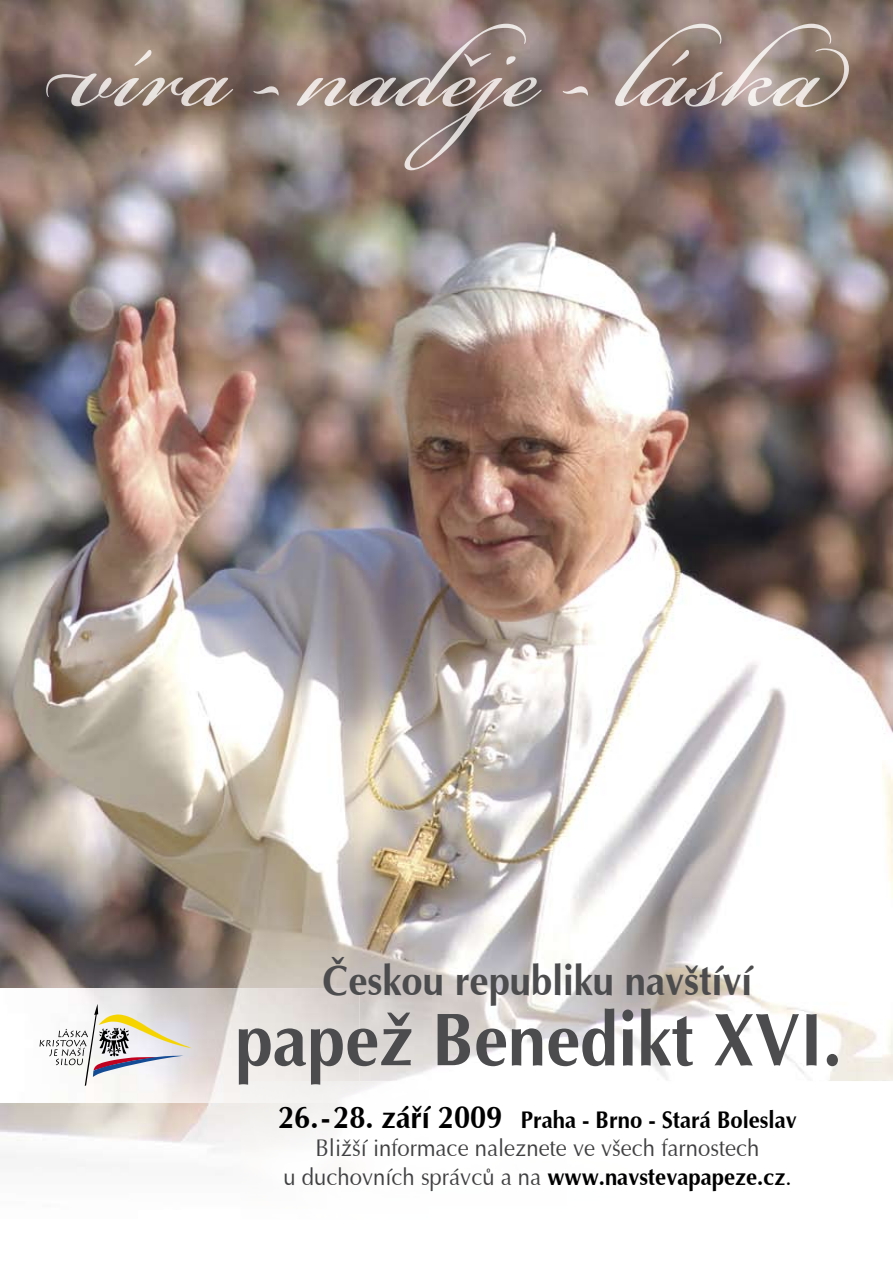
<style>
.page{position:relative;width:893px;height:1263px;background:#fff}
.page>*{position:absolute;margin:0;border:0;box-sizing:border-box;transform-origin:0 0}
.t1{font:75px "Ottawa CE Bold";color:#4c4c4e;scale:.91 1}
.t2{font:42px "Ottawa CE Bold";color:#4c4c4e;scale:.91 1}
.t3{font:24px/28.5px "Ottawa CE";color:#404042;text-align:center;scale:.92 1}
.t4{font:24px "Ottawa CE Bold";color:#000;scale:.92 1}
.s1{font-size:31.5px}
.s2{font-family:"Ottawa CE Bold";color:#000}
.s3{color:#000}
</style>
<div class="page">
<img style="left:0;top:0;width:893px;height:1167px">
<img style="left:241px;top:1081px;width:652px;height:86px">
<img style="left:46px;top:24px;width:803px;height:146px">
<img style="left:0;top:988px;width:359px;height:115px">
<div style="left:241px;top:1081px;width:118px;height:22px;background:#f4f2f1"></div>
<svg style="left:40px;top:1004px;width:152px;height:82px"></svg>
<h2 class="t2" style="left:323px;top:954px;width:473px">Českou republiku navštíví</h2>
<h1 class="t1" style="left:235px;top:992px;width:668px">papež Benedikt XVI.</h1>
<p class="t4" style="left:278px;top:1104px;width:565px"><span class="s1">26.-28. září 2009</span> Praha - Brno - Stará Boleslav</p>
<p class="t3" style="left:283px;top:1134px;width:554px">Bližší informace naleznete ve všech farnostech<br>u duchovních správců a na <span class="s2">www.navstevapapeze.cz</span><span class="s3">.</span></p>
</div>
